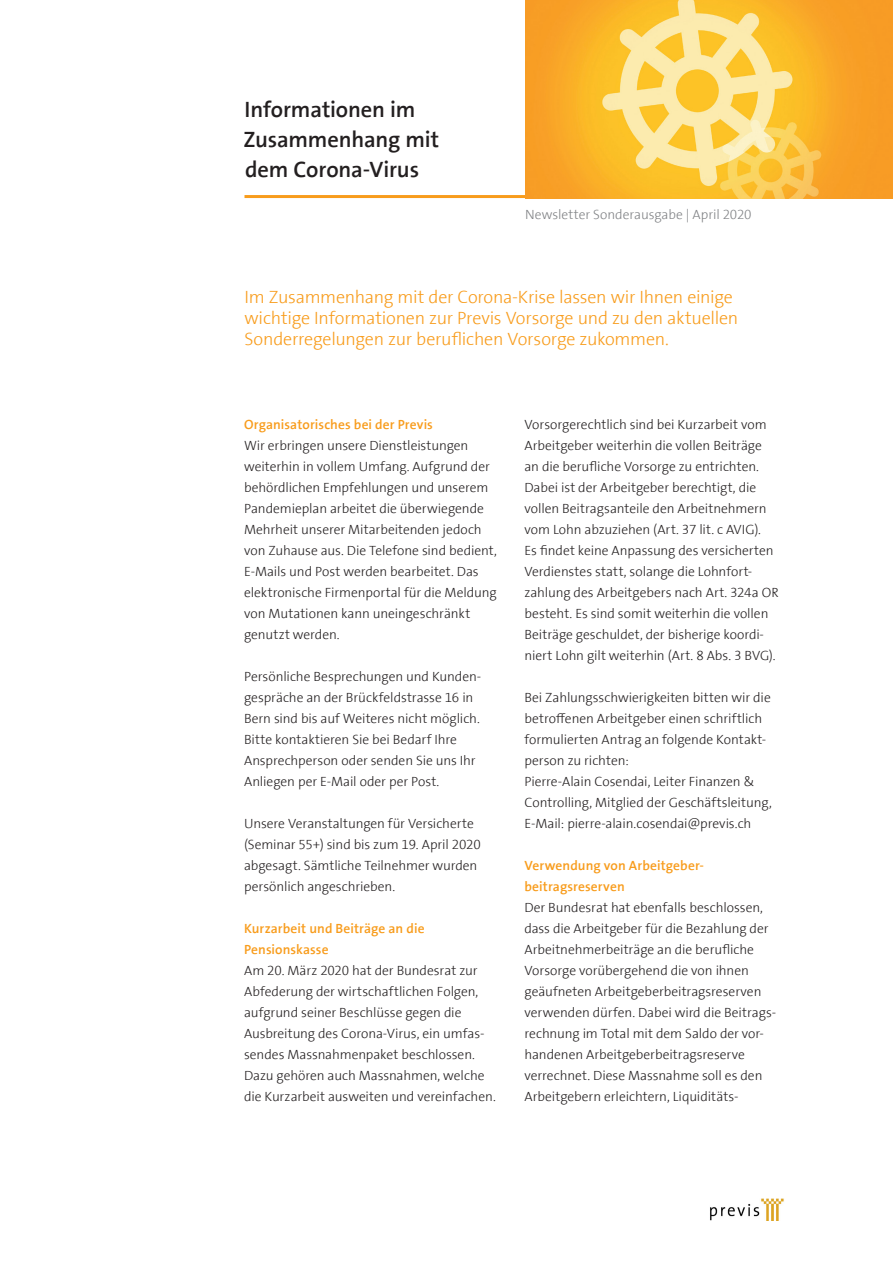
<style>
.page{position:relative;width:893px;height:1263px;background:#fff}
.page>*{position:absolute;margin:0;border:0;box-sizing:border-box;transform-origin:0 0}
.Haupttitel{font:300 22.5px/30px "Previs The Sans";letter-spacing:-.005em;color:#231f20}
.Lead{font:300 18px/21px "Previs The Sans";letter-spacing:-.015em;color:#f89c1c}
.Lauftext{font:300 13.5px/21px "Previs The Sans";letter-spacing:-.005em;color:#231f20}
.Untertitel_orange{font:300 13.5px/21px "Previs The Sans";letter-spacing:.005em;color:#f89c1c}
.Lauftext-2{font:300 13.5px "Previs The Sans";color:#808285}
</style>
<div class="page">
<img style="left:710px;top:1198px;width:74px;height:22px">
<hr style="left:244px;top:195px;width:281px;height:3px;background:#f89c1c">
<img style="left:525px;top:0;width:368px;height:198px">
<p class="Haupttitel" style="left:243px;top:96px;width:197px">Informationen im<br>Zusammenhang mit dem Corona-Virus</p>
<p class="Lauftext-2" style="left:525px;top:208px;width:228px">Newsletter Sonderausgabe | April 2020</p>
<p class="Lead" style="left:244px;top:287px;width:495px">Im Zusammenhang mit der Corona-Krise lassen wir Ihnen einige wichtige Informationen zur Previs Vorsorge und zu den aktuellen<br>Sonderregelungen zur beruflichen Vorsorge zukommen.</p>
<p class="Untertitel_orange" style="left:244px;top:414px;width:190px">Organisatorisches bei der Previs</p>
<p class="Lauftext" style="left:244px;top:436px;width:254px">Wir erbringen unsere Dienstleistungen weiterhin in vollem Umfang. Aufgrund der behördlichen Empfehlungen und unserem Pandemieplan arbeitet die überwiegende Mehrheit unserer Mitarbeitenden jedoch von Zuhause aus. Die Telefone sind bedient, E-Mails und Post werden bearbeitet. Das elektronische Firmenportal für die Meldung von Mutationen kann uneingeschränkt genutzt werden.</p>
<p class="Lauftext" style="left:244px;top:667px;width:239px">Persönliche Besprechungen und Kunden&shy;gespräche an der Brückfeldstrasse 16 in Bern sind bis auf Weiteres nicht möglich.<br>Bitte kontaktieren Sie bei Bedarf Ihre Ansprechperson oder senden Sie uns Ihr Anliegen per E-Mail oder per Post.</p>
<p class="Lauftext" style="left:244px;top:814px;width:238px">Unsere Veranstaltungen für Versicherte (Seminar 55+) sind bis zum 19. April 2020 abgesagt. Sämtliche Teilnehmer wurden persönlich angeschrieben.</p>
<p class="Untertitel_orange" style="left:244px;top:918px;width:182px">Kurzarbeit und Beiträge an die<br>Pensionskasse</p>
<p class="Lauftext" style="left:244px;top:961px;width:253px">Am 20. März 2020 hat der Bundesrat zur Abfederung der wirtschaftlichen Folgen, aufgrund seiner Beschlüsse gegen die Ausbreitung des Corona-Virus, ein umfas&shy;sendes Massnahmenpaket beschlossen.<br>Dazu gehören auch Massnahmen, welche die Kurzarbeit ausweiten und vereinfachen.</p>
<p class="Lauftext" style="left:524px;top:415px;width:256px">Vorsorgerechtlich sind bei Kurzarbeit vom Arbeitgeber weiterhin die vollen Beiträge an die berufliche Vorsorge zu entrichten.<br>Dabei ist der Arbeitgeber berechtigt, die vollen Beitragsanteile den Arbeitnehmern vom Lohn abzuziehen (Art. 37 lit. c AVIG).<br>Es findet keine Anpassung des versicherten Verdienstes statt, solange die Lohnfort&shy;zahlung des Arbeitgebers nach Art. 324a OR besteht. Es sind somit weiterhin die vollen Beiträge geschuldet, der bisherige koordi&shy;niert Lohn gilt weiterhin (Art. 8 Abs. 3 BVG).</p>
<p class="Lauftext" style="left:524px;top:688px;width:249px">Bei Zahlungsschwierigkeiten bitten wir die betroffenen Arbeitgeber einen schriftlich formulierten Antrag an folgende Kontakt&shy;person zu richten:<br>Pierre-Alain Cosendai, Leiter Finanzen &amp; Controlling, Mitglied der Geschäftsleitung, E-Mail: pierre-alain.cosendai@previs.ch</p>
<p class="Untertitel_orange" style="left:524px;top:855px;width:181px">Verwendung von Arbeitgeber&shy;beitragsreserven</p>
<p class="Lauftext" style="left:524px;top:898px;width:246px">Der Bundesrat hat ebenfalls beschlossen, dass die Arbeitgeber für die Bezahlung der<br>Arbeitnehmerbeiträge an die berufliche</p>
<p class="Lauftext" style="left:524px;top:961px;width:253px">Vorsorge vorübergehend die von ihnen geäufneten Arbeitgeberbeitragsreserven verwenden dürfen. Dabei wird die Beitrags&shy;rechnung im Total mit dem Saldo der vor&shy;handenen Arbeitgeberbeitragsreserve verrechnet. Diese Massnahme soll es den Arbeitgebern erleichtern, Liquiditäts-</p>
</div>
